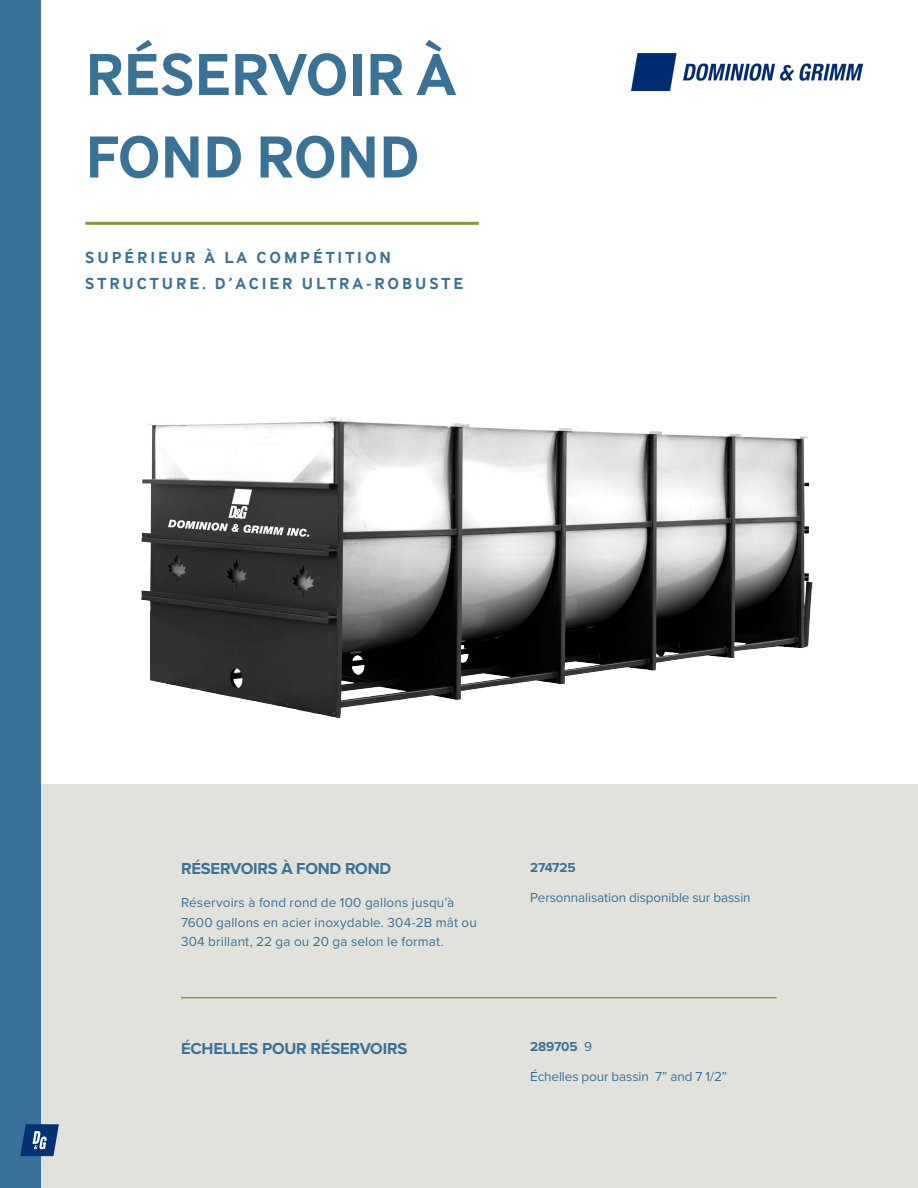
<style>
.page{position:relative;width:918px;height:1188px;background:#fff}
.page>*{position:absolute;margin:0;border:0;box-sizing:border-box;transform-origin:0 0}
.Title_Evap{font:700 61.5px/82.5px "Inter Face";letter-spacing:-.005em;color:#3a7297}
.t1{font:700 16.5px/25.5px "Inter Face";letter-spacing:.18em;color:#3a7297}
.Evap_Write-Up{font:700 16.5px "Proxima Nova";letter-spacing:-.015em;color:#3a7297}
.Evap_Write-Up-2{font:13.5px/19.5px "Proxima Nova";letter-spacing:.01em;color:#3a7297}
.Evap_Write-Up-3{font:13.5px "Proxima Nova";letter-spacing:-.01em;color:#3a7297}
.Evap_Write-Up-4{font:700 13.5px "Proxima Nova";letter-spacing:-.015em;color:#3a7297}
.s1{font-weight:400}
</style>
<div class="page">
<div style="left:40px;top:785px;width:878px;height:403px;background:#e2e2dc"></div>
<div style="left:0;top:0;width:40px;height:1188px;background:#3a7297"></div>
<hr style="left:85px;top:222px;width:394px;height:3px;background:#889738">
<svg style="left:20px;top:1124px;width:39px;height:32px"></svg>
<img style="left:632px;top:54px;width:231px;height:36px">
<img style="left:98px;top:417px;width:742px;height:368px">
<hr style="left:181px;top:997px;width:596px;height:1px;background:#889738">
<p class="Title_Evap" style="left:85px;top:33px;width:372px">RÉSERVOIR À<br>FOND ROND</p>
<p class="t1" style="left:85px;top:245px;width:379px">SUPÉRIEUR À LA COMPÉTITION<br>STRUCTURE. D’ACIER ULTRA-ROBUSTE</p>
<p class="Evap_Write-Up" style="left:181px;top:857px;width:212px">RÉSERVOIRS À FOND ROND</p>
<p class="Evap_Write-Up-2" style="left:181px;top:893px;width:297px">Réservoirs à fond rond de 100 gallons jusqu’à<br>7600 gallons en acier inoxydable. 304-2B mât ou<br>304 brillant, 22 ga ou 20 ga selon le format.</p>
<p class="Evap_Write-Up" style="left:181px;top:1036px;width:228px">ÉCHELLES POUR RÉSERVOIRS</p>
<p class="Evap_Write-Up-4" style="left:530px;top:857px;width:47px">274725</p>
<p class="Evap_Write-Up-3" style="left:530px;top:887px;width:222px">Personnalisation disponible sur bassin</p>
<p class="Evap_Write-Up-4" style="left:530px;top:1037px;width:63px">289705 <span class="s1">9</span></p>
<p class="Evap_Write-Up-3" style="left:530px;top:1067px;width:198px">Échelles pour bassin 7” and 7 1/2”</p>
</div>
